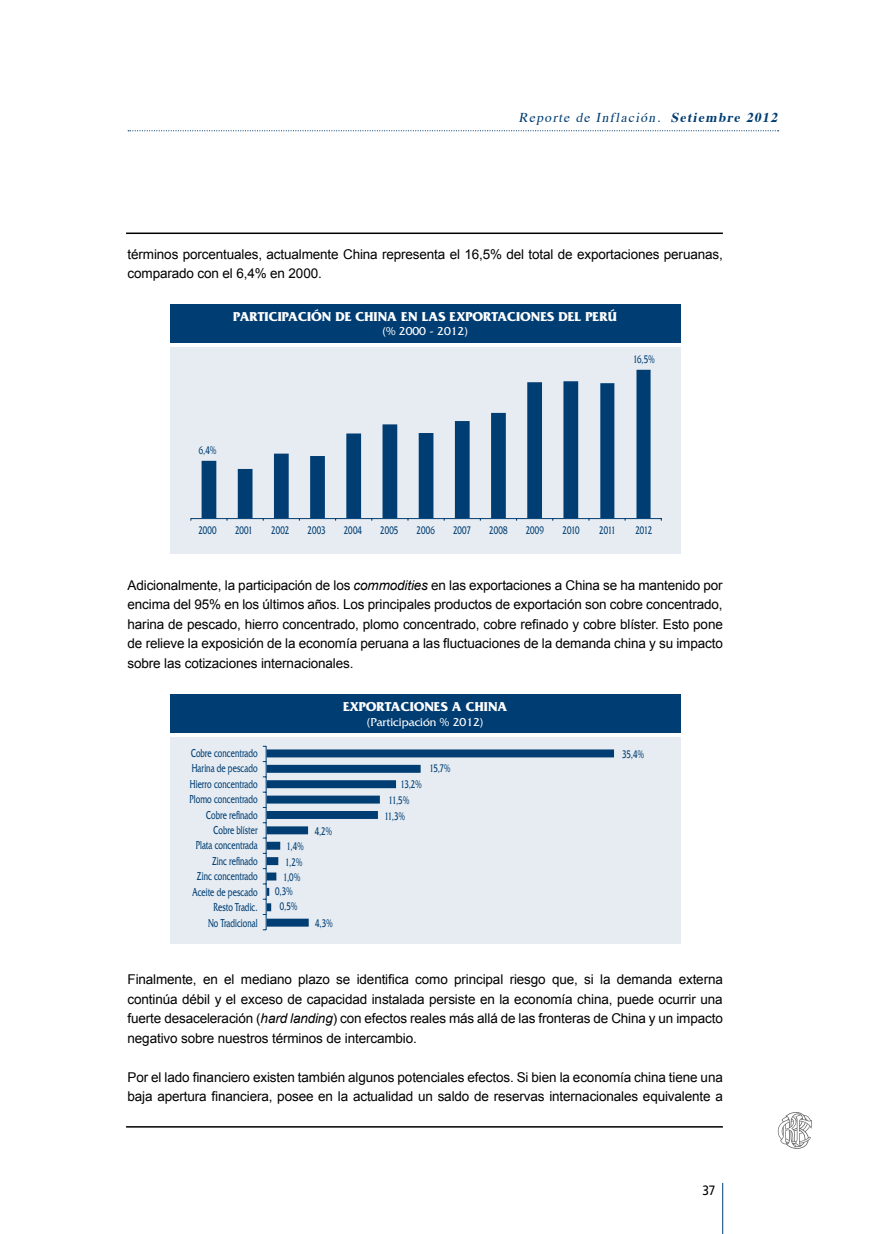
<style>
.page{position:relative;width:893px;height:1234px;background:#fff}
.page>*{position:absolute;margin:0;border:0;box-sizing:border-box;transform-origin:0 0}
.t1{font:13.5px/19.5px "Arial";letter-spacing:-.01em;color:#000;text-align:justify}
.t2{font:700 13.5px "Friz Quadrata";color:#fff}
.t3{font:italic 13.5px "Times";color:#003d73}
.t4{font:13.5px "Frutiger";color:#000;scale:.88 1}
.t5{font:12px/15.5px "Friz Quadrata";letter-spacing:.005em;color:#003d73;text-align:right;scale:.67 1}
.t6{font:12px "Friz Quadrata";color:#fff}
.t7{font:11.55px "Friz Quadrata";color:#003d73;scale:.69 1}
.s1{font-weight:700}
.s2{font-style:italic}
</style>
<div class="page">
<svg style="left:128px;top:130px;width:651px;height:1px"></svg>
<hr style="left:722px;top:1182px;width:1px;height:51px;background:#003d73">
<svg style="left:778px;top:1112px;width:34px;height:37px"></svg>
<hr style="left:127px;top:232px;width:595px;height:2px;background:#000">
<hr style="left:127px;top:1125px;width:595px;height:2px;background:#000">
<div style="left:170px;top:347px;width:510px;height:206px;background:#e6ecf1"></div>
<div style="left:170px;top:304px;width:510px;height:38px;background:#003d73"></div>
<svg style="left:202px;top:369px;width:449px;height:149px"></svg>
<hr style="left:191px;top:518px;width:471px;height:1px;background:#003d73">
<div style="left:170px;top:737px;width:510px;height:206px;background:#e6ecf1"></div>
<div style="left:170px;top:694px;width:510px;height:39px;background:#003d73"></div>
<svg style="left:267px;top:749px;width:347px;height:177px"></svg>
<hr style="left:266px;top:746px;width:1px;height:183px;background:#003d73">
<p class="t3" style="left:519px;top:105px;width:264px">Reporte de Inflación. <span class="s1">Setiembre 2012</span></p>
<p class="t1" style="left:128px;top:244px;width:597px">términos porcentuales, actualmente China representa el 16,5% del total de exportaciones peruanas, comparado con el 6,4% en 2000.</p>
<p class="t2" style="left:233px;top:309px;width:385px">PARTICIPACIÓN DE CHINA EN LAS EXPORTACIONES DEL PERÚ</p>
<p class="t6" style="left:382px;top:324px;width:87px">(% 2000 - 2012)</p>
<p class="t7" style="left:633px;top:353px;width:33px">16,5%</p>
<p class="t7" style="left:199px;top:444px;width:27px">6,4%</p>
<p class="t7" style="left:198px;top:524px;width:28px">2000</p>
<p class="t7" style="left:235px;top:524px;width:27px">2001</p>
<p class="t7" style="left:271px;top:524px;width:27px">2002</p>
<p class="t7" style="left:308px;top:524px;width:28px">2003</p>
<p class="t7" style="left:344px;top:524px;width:28px">2004</p>
<p class="t7" style="left:380px;top:524px;width:28px">2005</p>
<p class="t7" style="left:417px;top:524px;width:28px">2006</p>
<p class="t7" style="left:453px;top:524px;width:27px">2007</p>
<p class="t7" style="left:489px;top:524px;width:28px">2008</p>
<p class="t7" style="left:526px;top:524px;width:28px">2009</p>
<p class="t7" style="left:563px;top:524px;width:26px">2010</p>
<p class="t7" style="left:599px;top:524px;width:25px">2011</p>
<p class="t7" style="left:635px;top:524px;width:26px">2012</p>
<p class="t1" style="left:128px;top:575px;width:597px">Adicionalmente, la participación de los <span class="s2">commodities</span> en las exportaciones a China se ha mantenido por encima del 95% en los últimos años. Los principales productos de exportación son cobre concentrado, harina de pescado, hierro concentrado, plomo concentrado, cobre refinado y cobre blíster. Esto pone de relieve la exposición de la economía peruana a las fluctuaciones de la demanda china y su impacto sobre las cotizaciones internacionales.</p>
<p class="t5" style="left:190px;top:745px;width:103px">Cobre concentrado<br>Harina de pescado<br>Hierro concentrado<br>Plomo concentrado<br>Cobre refinado<br>Cobre blíster<br>Plata concentrada<br>Zinc refinado<br>Zinc concentrado<br>Aceite de pescado<br>Resto Tradic.<br>No Tradicional</p>
<p class="t2" style="left:343px;top:699px;width:10px">EXPORTA</p>
<p class="t2" style="left:401px;top:699px;width:17px">CIONES</p>
<p class="t2" style="left:452px;top:699px;width:57px">A CHINA</p>
<p class="t6" style="left:367px;top:714px;width:118px">(Participación % 2012)</p>
<p class="t7" style="left:287px;top:839px;width:26px">1,4%</p>
<p class="t7" style="left:285px;top:855px;width:26px">1,2%</p>
<p class="t7" style="left:283px;top:870px;width:26px">1,0%</p>
<p class="t7" style="left:275px;top:884px;width:27px">0,3%</p>
<p class="t7" style="left:280px;top:899px;width:27px">0,5%</p>
<p class="t7" style="left:315px;top:824px;width:27px">4,2%</p>
<p class="t7" style="left:315px;top:916px;width:27px">4,3%</p>
<p class="t7" style="left:401px;top:777px;width:32px">13,2%</p>
<p class="t7" style="left:389px;top:793px;width:31px">11,5%</p>
<p class="t7" style="left:384px;top:809px;width:31px">11,3%</p>
<p class="t7" style="left:429px;top:762px;width:32px">15,7%</p>
<p class="t7" style="left:622px;top:747px;width:33px">35,4%</p>
<p class="t1" style="left:128px;top:969px;width:597px">Finalmente, en el mediano plazo se identifica como principal riesgo que, si la demanda externa continúa débil y el exceso de capacidad instalada persiste en la economía china, puede ocurrir una fuerte desaceleración (<span class="s2">hard landing</span>) con efectos reales más allá de las fronteras de China y un impacto negativo sobre nuestros términos de intercambio.</p>
<p class="t1" style="left:128px;top:1067px;width:597px">Por el lado financiero existen también algunos potenciales efectos. Si bien la economía china tiene una baja apertura financiera, posee en la actualidad un saldo de reservas internacionales equivalente a</p>
<p class="t4" style="left:702px;top:1182px;width:16px">37</p>
</div>
